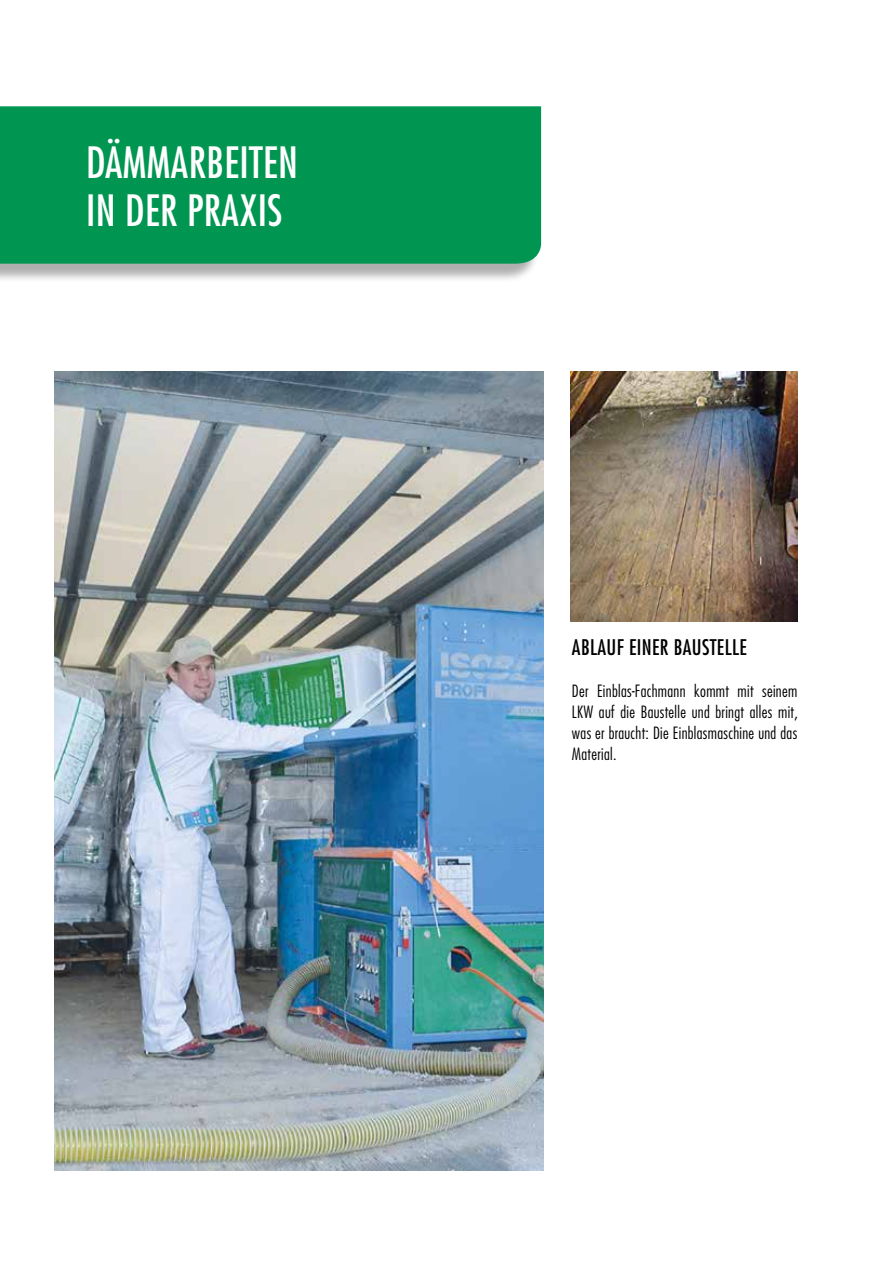
<style>
.page{position:relative;width:893px;height:1263px;background:#fff}
.page>*{position:absolute;margin:0;border:0;box-sizing:border-box;transform-origin:0 0}
.t1{font:500 condensed 42px/48px "Futura LT Pro";letter-spacing:.01em;color:#fff}
.t2{font:500 condensed 21px "Futura LT Pro";letter-spacing:.02em;color:#000}
.t3{font:300 condensed 16.5px/21px "Futura LT Pro";letter-spacing:.02em;color:#000;text-align:justify}
</style>
<div class="page">
<img style="left:54px;top:371px;width:490px;height:799px">
<div style="left:0;top:109px;width:539px;height:174px;background:#000;opacity:.32"></div>
<div style="left:0;top:106px;width:541px;height:158px;background:#009652"></div>
<img style="left:570px;top:371px;width:227px;height:251px">
<h1 class="t1" style="left:86px;top:138px;width:213px">DÄMMARBEITEN<br>IN DER PRAXIS</h1>
<p class="t2" style="left:572px;top:633px;width:176px">ABLAUF EINER BAUSTELLE</p>
<p class="t3" style="left:572px;top:680px;width:227px">Der Einblas-Fachmann kommt mit seinem LKW auf die Baustelle und bringt alles mit, was er braucht: Die Einblasmaschine und das Material.</p>
</div>
